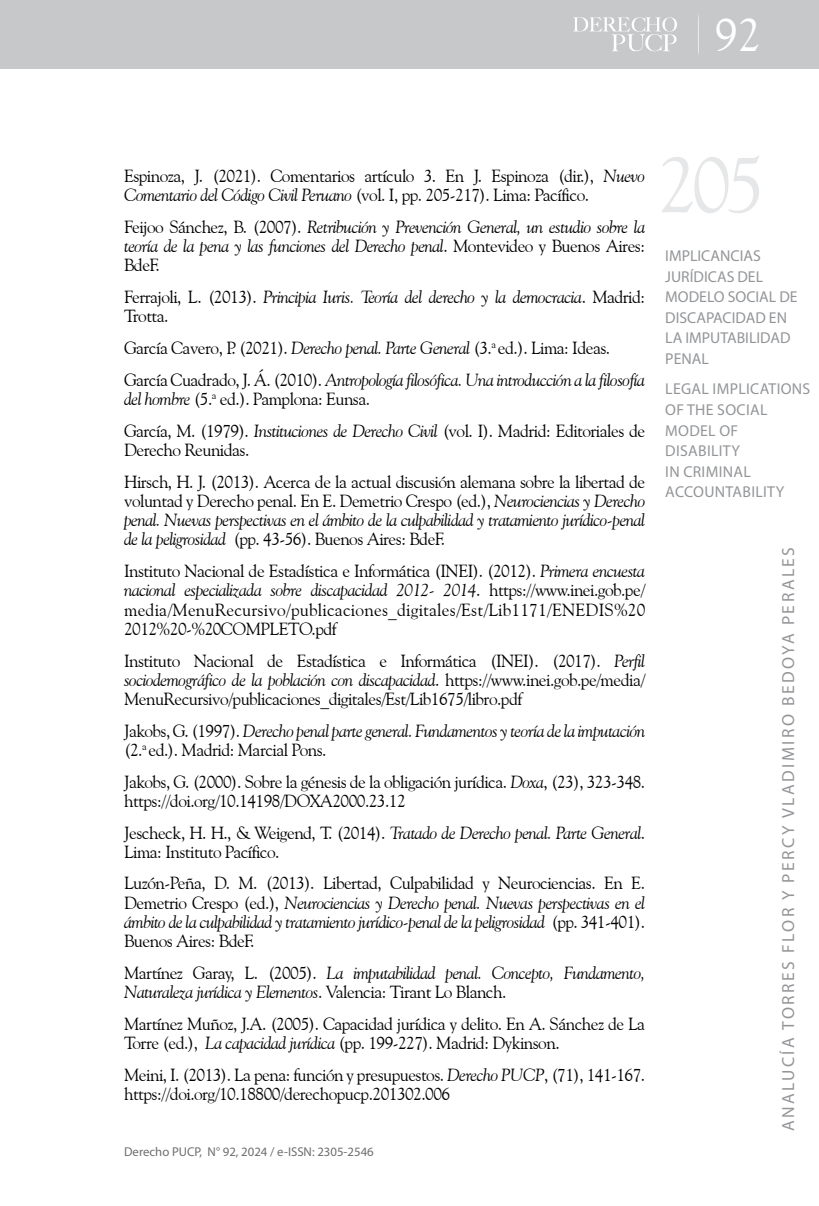
<style>
.page{position:relative;width:819px;height:1206px;background:#fff}
.page>*{position:absolute;margin:0;border:0;box-sizing:border-box;transform-origin:0 0}
.t1{font:78.75px "Goudy Old Style BT";color:#e6e7e8}
.t2{font:46.38px "Goudy Old Style BT";color:#fff}
.t3{font:17.5px/19.2px "Goudy Old Style BT";letter-spacing:-.03em;color:#000}
.t4{font:italic 17.5px/19.2px "Goudy Old Style BT";letter-spacing:-.03em;color:#000}
.t5{font:17.5px "Myriad Pro";letter-spacing:.14em;color:#939598}
.t6{font:15.75px/20.7px "Myriad Pro";color:#939598}
.t7{font:15.75px/20.7px "Myriad Pro";letter-spacing:.02em;color:#939598}
.t8{font:12.78px "Myriad Pro";color:#6d6e71}
.s1{font-style:italic}
.s2{font-style:normal}
</style>
<div class="page">
<div style="left:0;top:0;width:819px;height:69px;background:#c7c8ca"></div>
<svg style="left:573px;top:17px;width:104px;height:34px"></svg>
<h2 class="t2" style="left:714px;top:6px;width:47px">92</h2>
<p class="t3" style="left:124px;top:166px;width:522px">Espinoza, J. (2021). Comentarios artículo 3. En J. Espinoza (dir.), <span class="s1">Nuevo<br>Comentario del Código Civil Peruano</span> (vol. I, pp. 205-217). Lima: Pacífico.</p>
<p class="t4" style="left:124px;top:217px;width:522px;text-align:justify"><span class="s2">Feijoo Sánchez, B. (2007).</span> Retribución y Prevención General, un estudio sobre la teoría de la pena y las funciones del Derecho penal<span class="s2">. Montevideo y Buenos Aires:<br>BdeF.</span></p>
<p class="t4" style="left:124px;top:287px;width:522px"><span class="s2">Ferrajoli, L. (2013).</span> Principia Iuris. Teoría del derecho y la democracia<span class="s2">. Madrid:<br>Trotta.</span></p>
<p class="t4" style="left:124px;top:332px;width:522px;line-height:31.7px"><span class="s2">García Cavero, P. (2021).</span> Derecho penal. Parte General <span class="s2">(3.</span><sup>a</sup> <span class="s2">ed.). Lima: Ideas.<br>García Cuadrado, J. Á. (2010).</span> Antropología filosófica. Una introducción a la filosofía</p>
<p class="t3" style="left:124px;top:383px;width:522px;line-height:31.7px"><span class="s1">del hombre</span> (5.<sup>a</sup> ed.). Pamplona: Eunsa.<br>García, M. (1979). <span class="s1">Instituciones de Derecho Civil</span> (vol. I). Madrid: Editoriales de</p>
<p class="t3" style="left:124px;top:434px;width:522px;line-height:31.7px">Derecho Reunidas.<br>Hirsch, H. J. (2013). Acerca de la actual discusión alemana sobre la libertad de</p>
<p class="t4" style="left:124px;top:491px;width:522px;text-align:justify"><span class="s2">voluntad y Derecho penal. En E. Demetrio Crespo (ed.),</span> Neurociencias y Derecho penal. Nuevas perspectivas en el ámbito de la culpabilidad y tratamiento jurídico-penal de la peligrosidad <span class="s2">(pp. 43-56). Buenos Aires: BdeF.</span></p>
<p class="t3" style="left:124px;top:561px;width:523px;text-align:justify">Instituto Nacional de Estadística e Informática (INEI). (2012). <span class="s1">Primera encuesta nacional especializada sobre discapacidad 2012- 2014</span>. https://www.inei.gob.pe/ media/MenuRecursivo/publicaciones_digitales/Est/Lib1171/ENEDIS%20<br>2012%20-%20COMPLETO.pdf</p>
<p class="t3" style="left:124px;top:650px;width:522px;text-align:justify">Instituto Nacional de Estadística e Informática (INEI). (2017). <span class="s1">Perfil sociodemográfico de la población con discapacidad</span>. https://www.inei.gob.pe/media/ MenuRecursivo/publicaciones_digitales/Est/Lib1675/libro.pdf</p>
<p class="t4" style="left:124px;top:720px;width:522px"><span class="s2">Jakobs, G. (1997).</span> Derecho penal parte general. Fundamentos y teoría de la imputación <span class="s2">(2.</span><sup>a</sup> <span class="s2">ed.). Madrid: Marcial Pons.</span></p>
<p class="t3" style="left:124px;top:771px;width:522px">Jakobs, G. (2000). Sobre la génesis de la obligación jurídica. <span class="s1">Doxa</span>, (23), 323-348. https://doi.org/10.14198/DOXA2000.23.12</p>
<p class="t3" style="left:124px;top:822px;width:522px">Jescheck, H. H., &amp; Weigend, T. (2014). <span class="s1">Tratado de Derecho penal. Parte General</span>.<br>Lima: Instituto Pacífico.</p>
<p class="t4" style="left:124px;top:873px;width:522px;text-align:justify"><span class="s2">Luzón-Peña, D. M. (2013). Libertad, Culpabilidad y Neurociencias. En E.<br>Demetrio Crespo (ed.),</span> Neurociencias y Derecho penal. Nuevas perspectivas en el ámbito de la culpabilidad y tratamiento jurídico-penal de la peligrosidad <span class="s2">(pp. 341-401).<br>Buenos Aires: BdeF.</span></p>
<p class="t4" style="left:124px;top:962px;width:522px"><span class="s2">Martínez Garay, L. (2005).</span> La imputabilidad penal. Concepto, Fundamento,<br>Naturaleza jurídica y Elementos<span class="s2">. Valencia: Tirant Lo Blanch.</span></p>
<p class="t3" style="left:124px;top:1013px;width:522px">Martínez Muñoz, J.A. (2005). Capacidad jurídica y delito. En A. Sánchez de La<br>Torre (ed.), <span class="s1">La capacidad jurídica</span> (pp. 199-227). Madrid: Dykinson.</p>
<p class="t3" style="left:124px;top:1064px;width:522px">Meini, I. (2013). La pena: función y presupuestos. <span class="s1">Derecho PUCP</span>, (71), 141-167. https://doi.org/10.18800/derechopucp.201302.006</p>
<p class="t8" style="left:124px;top:1144px;width:251px">Derecho PUCP, N° 92, 2024 / e-ISSN: 2305-2546</p>
<h1 class="t1" style="left:657px;top:136px;width:109px">205</h1>
<p class="t6" style="left:665px;top:245px;width:134px">IMPLICANCIAS<br>JURÍDICAS DEL<br>MODELO SOCIAL DE<br>DISCAPACIDAD EN<br>LA IMPUTABILIDAD<br>PENAL</p>
<p class="t7" style="left:665px;top:378px;width:147px">LEGAL IMPLICATIONS<br>OF THE SOCIAL<br>MODEL OF<br>DISABILITY<br>IN CRIMINAL<br>ACCOUNTABILITY</p>
<p class="t5" style="left:777px;top:1131px;width:586px;rotate:-90deg">ANALUCÍA TORRES FLOR Y PERCY VLADIMIRO BEDOYA PERALES</p>
</div>
